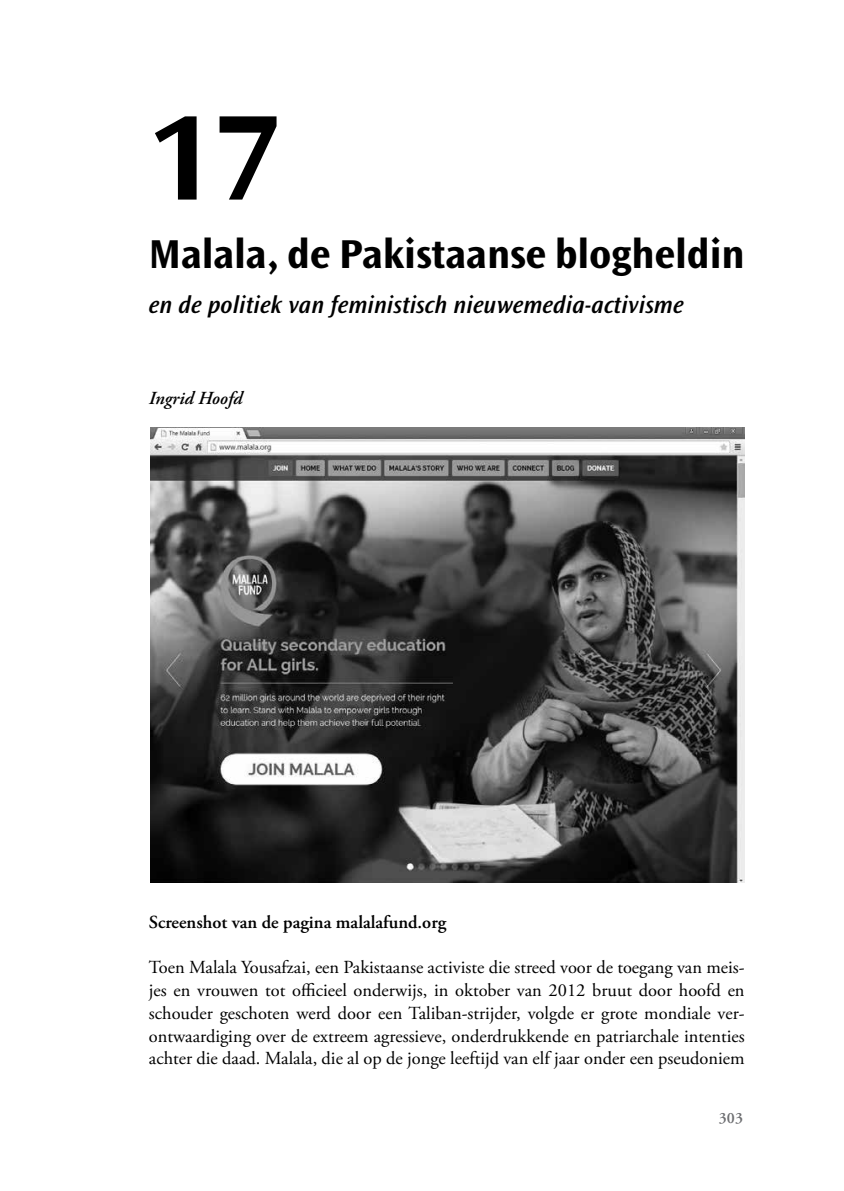
<style>
.page{position:relative;width:844px;height:1191px;background:#fff}
.page>*{position:absolute;margin:0;border:0;box-sizing:border-box;transform-origin:0 0}
.t1{font:700 126px "Ocean Sans Std";color:#000}
.t2{font:700 42px "Ocean Sans Std";letter-spacing:-.005em;color:#000}
.t3{font:italic 600 24.5px "Ocean Sans Std";color:#000}
.t4{font:18.38px/22.8px "Adobe Garamond Pro";color:#000;text-align:justify}
.t5{font:600 18.38px "Adobe Garamond Pro";color:#000}
.t6{font:italic 600 18.38px "Adobe Garamond Pro";color:#000}
.t7{font:600 15.75px "Adobe Garamond Pro";color:#6d6e71}
</style>
<div class="page">
<img style="left:150px;top:427px;width:594px;height:455px">
<h1 class="t1" style="left:149px;top:87px;width:132px">17</h1>
<h2 class="t2" style="left:149px;top:230px;width:597px">Malala, de Pakistaanse blogheldin</h2>
<h3 class="t3" style="left:149px;top:292px;width:536px">en de politiek van feministisch nieuwemedia-activisme</h3>
<p class="t6" style="left:149px;top:388px;width:95px">Ingrid Hoofd</p>
<p class="t5" style="left:149px;top:911px;width:299px">Screenshot van de pagina malalafund.org</p>
<p class="t4" style="left:149px;top:956px;width:597px">Toen Malala Yousafzai, een Pakistaanse activiste die streed voor de toegang van meis&shy;jes en vrouwen tot officieel onderwijs, in oktober van 2012 bruut door hoofd en schouder geschoten werd door een Taliban-strijder, volgde er grote mondiale ver&shy;ontwaardiging over de extreem agressieve, onderdrukkende en patriarchale intenties achter die daad. Malala, die al op de jonge leeftijd van elf jaar onder een pseudoniem</p>
<p class="t7" style="left:718px;top:1108px;width:26px">303</p>
</div>
